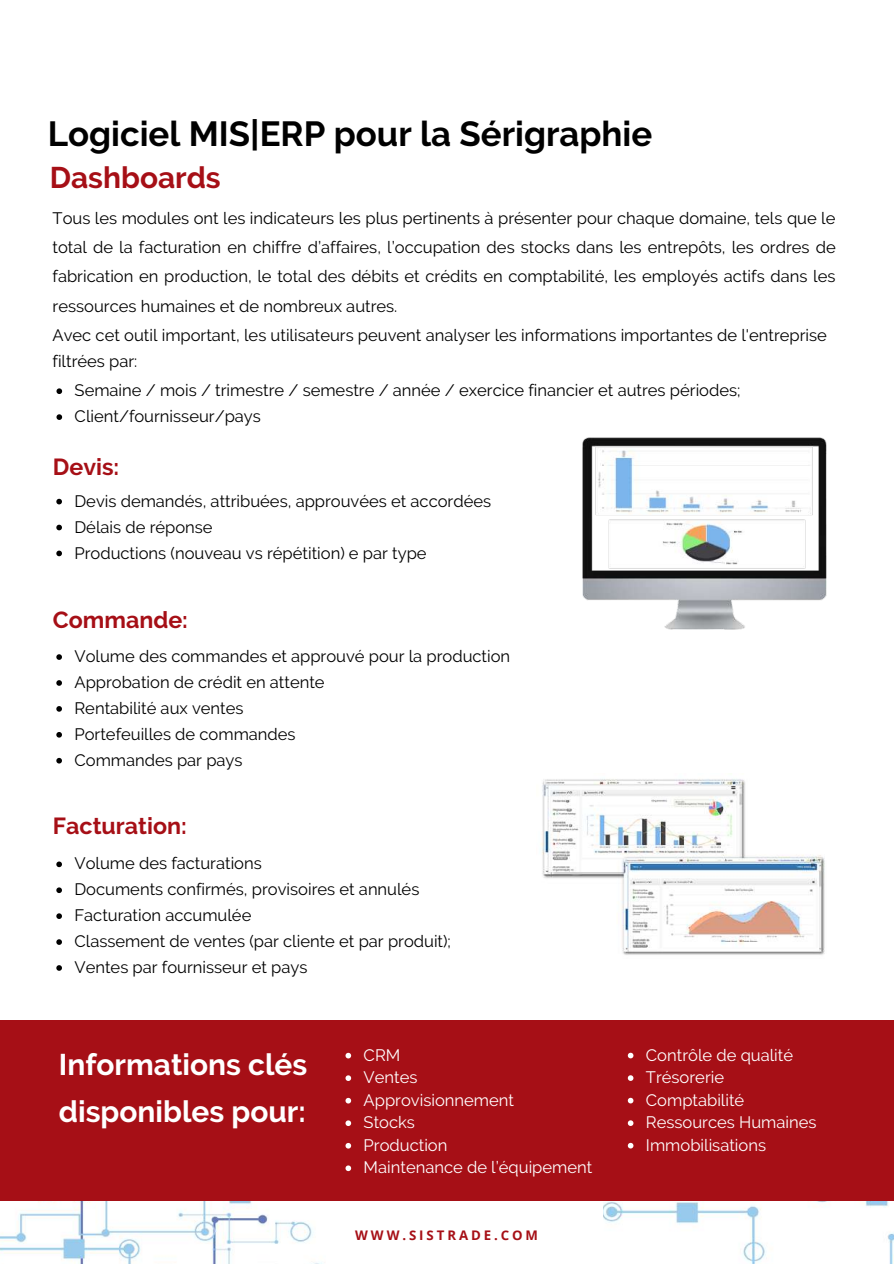
<style>
.page{position:relative;width:894px;height:1264px;background:#fff}
.page>*{position:absolute;margin:0;border:0;box-sizing:border-box;transform-origin:0 0}
.t1{font:700 34.8px "Raleway";color:#000}
.t2{font:700 29.85px/47.2px "Raleway";color:#fff}
.t3{font:700 29.85px "Raleway";color:#a60f16}
.t4{font:700 23.25px "Raleway";color:#a60f16}
.t5{font:16.5px/26px "Raleway";color:#000}
.t6{font:16.5px/22.5px "Raleway";color:#fff}
.t7{font:700 13.2px "Open Sans";letter-spacing:.22em;color:#a60f16}
</style>
<div class="page">
<img style="left:0;top:1200px;width:326px;height:63px">
<img style="left:603px;top:1200px;width:290px;height:63px">
<svg style="left:56px;top:388px;width:6px;height:6px"></svg>
<svg style="left:56px;top:414px;width:6px;height:6px"></svg>
<svg style="left:56px;top:499px;width:6px;height:5px"></svg>
<svg style="left:56px;top:524px;width:6px;height:6px"></svg>
<svg style="left:56px;top:550px;width:6px;height:6px"></svg>
<svg style="left:56px;top:654px;width:6px;height:6px"></svg>
<svg style="left:56px;top:680px;width:6px;height:5px"></svg>
<svg style="left:56px;top:706px;width:6px;height:5px"></svg>
<svg style="left:56px;top:732px;width:6px;height:5px"></svg>
<svg style="left:56px;top:758px;width:6px;height:5px"></svg>
<svg style="left:56px;top:861px;width:6px;height:6px"></svg>
<svg style="left:56px;top:887px;width:6px;height:6px"></svg>
<svg style="left:56px;top:913px;width:6px;height:6px"></svg>
<svg style="left:56px;top:939px;width:6px;height:5px"></svg>
<svg style="left:56px;top:965px;width:6px;height:5px"></svg>
<img style="left:541px;top:779px;width:284px;height:176px">
<img style="left:582px;top:437px;width:243px;height:193px">
<div style="left:0;top:1020px;width:893px;height:180px;background:#a60f16"></div>
<svg style="left:345px;top:1052px;width:6px;height:6px"></svg>
<svg style="left:345px;top:1075px;width:6px;height:5px"></svg>
<svg style="left:345px;top:1097px;width:6px;height:6px"></svg>
<svg style="left:345px;top:1120px;width:6px;height:5px"></svg>
<svg style="left:345px;top:1143px;width:6px;height:5px"></svg>
<svg style="left:345px;top:1165px;width:6px;height:6px"></svg>
<svg style="left:627px;top:1052px;width:6px;height:6px"></svg>
<svg style="left:627px;top:1075px;width:6px;height:5px"></svg>
<svg style="left:627px;top:1097px;width:6px;height:6px"></svg>
<svg style="left:627px;top:1120px;width:6px;height:5px"></svg>
<svg style="left:627px;top:1142px;width:6px;height:6px"></svg>
<h1 class="t1" style="left:48px;top:113px;width:606px">Logiciel MIS|ERP pour la Sérigraphie</h1>
<h2 class="t3" style="left:50px;top:160px;width:172px">Dashboards</h2>
<p class="t5" style="left:53px;top:203px;width:784px;line-height:29.4px">Tous les modules ont les indicateurs les plus pertinents à présenter pour chaque domaine, tels que le total de la facturation en chiffre d’affaires, l’occupation des stocks dans les entrepôts, les ordres de fabrication en production, le total des débits et crédits en comptabilité, les employés actifs dans les ressources humaines et de nombreux autres.<br>Avec cet outil important, les utilisateurs peuvent analyser les informations importantes de l'entreprise</p>
<p class="t5" style="left:75px;top:347px;width:667px;line-height:29px;text-indent:-22px">filtrées par:<br>Semaine / mois / trimestre / semestre / année / exercice financier et autres périodes;</p>
<p class="t5" style="left:75px;top:403px;width:188px">Client/fournisseur/pays</p>
<h3 class="t4" style="left:53px;top:453px;width:68px">Devis:</h3>
<p class="t5" style="left:74px;top:488px;width:418px">Devis demandés, attribuées, approuvées et accordées<br>Délais de réponse<br>Productions (nouveau vs répétition) e par type</p>
<h3 class="t4" style="left:53px;top:606px;width:136px">Commande:</h3>
<p class="t5" style="left:74px;top:643px;width:437px">Volume des commandes et approuvé pour la production<br>Approbation de crédit en attente<br>Rentabilité aux ventes<br>Portefeuilles de commandes<br>Commandes par pays</p>
<h3 class="t4" style="left:53px;top:812px;width:135px">Facturation:</h3>
<p class="t5" style="left:74px;top:850px;width:378px">Volume des facturations<br>Documents confirmés, provisoires et annulés Facturation accumulée<br>Classement de ventes (par cliente et par produit); Ventes par fournisseur et pays</p>
<h2 class="t2" style="left:59px;top:1040px;width:249px">Informations clés disponibles pour:</h2>
<p class="t6" style="left:363px;top:1043px;width:230px">CRM<br>Ventes<br>Approvisionnement<br>Stocks<br>Production<br>Maintenance de l’équipement</p>
<p class="t6" style="left:645px;top:1043px;width:172px">Contrôle de qualité<br>Trésorerie<br>Comptabilité<br>Ressources Humaines<br>Immobilisations</p>
<p class="t7" style="left:355px;top:1225px;width:184px">WWW.SISTRADE.COM</p>
</div>
